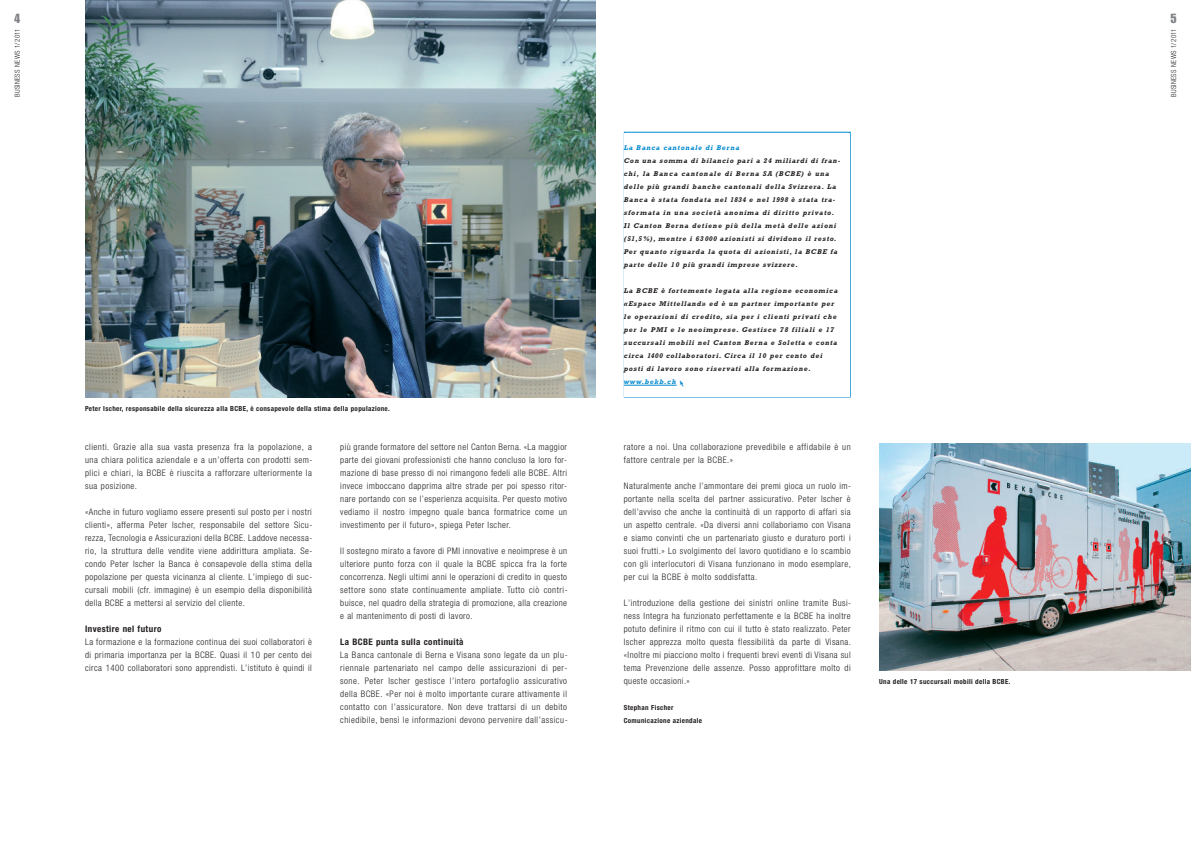
<style>
.page{position:relative;width:1191px;height:842px;background:#fff}
.page>*{position:absolute;margin:0;border:0;box-sizing:border-box;transform-origin:0 0}
.t1{font:13px "Impact";color:#808285}
.t2{font:300 condensed 9px/13px "Helvetica Neue";letter-spacing:.05em;color:#231f20;text-align:justify}
.t3{font:700 condensed 9px "Helvetica Neue";letter-spacing:.05em;color:#231f20}
.t4{font:italic 700 7px/13px "Rockwell";letter-spacing:.11em;color:#231f20}
.t5{font:700 condensed 7px/13px "Helvetica Neue";letter-spacing:.05em;color:#231f20}
.t6{font:300 condensed 7px "Helvetica Neue";letter-spacing:.05em;color:#231f20}
.t7{font:italic 700 7px "Rockwell";letter-spacing:.11em;color:#0089cf}
</style>
<div class="page">
<hr style="left:624px;top:385px;width:52px;height:1px;background:#0089cf">
<svg style="left:679px;top:380px;width:4px;height:7px"></svg>
<img style="left:85px;top:0;width:510px;height:397px">
<img style="left:879px;top:443px;width:312px;height:227px">
<h1 class="t1" style="left:14px;top:14px;width:8px">4</h1>
<p class="t6" style="left:15px;top:97px;width:70px;rotate:-90deg">BUSINESS NEWS 1/2011</p>
<p class="t5" style="left:85px;top:402px;width:306px">Peter Ischer, responsabile della sicurezza alla BCBE, è consapevole della stima della populazione.</p>
<p class="t2" style="left:85px;top:441px;width:229px">clienti. Grazie alla sua vasta presenza fra la popolazione, a una chiara politica aziendale e a un’offerta con prodotti sem&shy;plici e chiari, la BCBE è riuscita a rafforzare ulteriormente la sua posizione.</p>
<p class="t2" style="left:85px;top:506px;width:229px">«Anche in futuro vogliamo essere presenti sul posto per i nostri clienti», afferma Peter Ischer, responsabile del settore Sicu&shy;rezza, Tecnologia e Assicurazioni della BCBE. Laddove necessa&shy;rio, la struttura delle vendite viene addirittura ampliata. Se&shy;condo Peter Ischer la Banca è consapevole della stima della popolazione per questa vicinanza al cliente. L’impiego di suc&shy;cursali mobili (cfr. immagine) è un esempio della disponibilità della BCBE a mettersi al servizio del cliente.</p>
<p class="t3" style="left:85px;top:625px;width:78px">Investire nel futuro</p>
<p class="t2" style="left:85px;top:636px;width:228px">La formazione e la formazione continua dei suoi collaboratori è di primaria importanza per la BCBE. Quasi il 10 per cento dei circa 1400 collaboratori sono apprendisti. L’istituto è quindi il</p>
<p class="t2" style="left:340px;top:441px;width:228px">più grande formatore del settore nel Canton Berna. «La maggior parte dei giovani professionisti che hanno concluso la loro for&shy;mazione di base presso di noi rimangono fedeli alle BCBE. Altri invece imboccano dapprima altre strade per poi spesso ritor&shy;nare portando con se l’esperienza acquisita. Per questo motivo vediamo il nostro impegno quale banca formatrice come un investimento per il futuro», spiega Peter Ischer.</p>
<p class="t2" style="left:340px;top:545px;width:229px">Il sostegno mirato a favore di PMI innovative e neoimprese è un ulteriore punto forza con il quale la BCBE spicca fra la forte concorrenza. Negli ultimi anni le operazioni di credito in questo settore sono state continuamente ampliate. Tutto ciò contri&shy;buisce, nel quadro della strategia di promozione, alla creazione e al mantenimento di posti di lavoro.</p>
<p class="t3" style="left:340px;top:638px;width:125px">La BCBE punta sulla continuità</p>
<p class="t2" style="left:340px;top:649px;width:229px">La Banca cantonale di Berna e Visana sono legate da un plu&shy;riennale partenariato nel campo delle assicurazioni di per&shy;sone. Peter Ischer gestisce l’intero portafoglio assicurativo della BCBE. «Per noi è molto importante curare attivamente il contatto con l’assicuratore. Non deve trattarsi di un debito chiedibile, bensì le informazioni devono pervenire dall’assicu-</p>
<p class="t7" style="left:624px;top:146px;width:117px">La Banca cantonale di Berna</p>
<p class="t4" style="left:624px;top:155px;width:218px">Con una somma di bilancio pari a 24 miliardi di fran&shy;chi, la Banca cantonale di Berna SA (BCBE) è una delle più grandi banche cantonali della Svizzera. La Banca è stata fondata nel 1834 e nel 1998 è stata tra&shy;sformata in una società anonima di diritto privato.<br>Il Canton Berna detiene più della metà delle azioni (51,5%), mentre i 63000 azionisti si dividono il resto.<br>Per quanto riguarda la quota di azionisti, la BCBE fa parte delle 10 più grandi imprese svizzere.</p>
<p class="t4" style="left:624px;top:285px;width:215px">La BCBE è fortemente legata alla regione economica «Espace Mittelland» ed è un partner importante per le operazioni di credito, sia per i clienti privati che per le PMI e le neoimprese. Gestisce 78 filiali e 17 succursali mobili nel Canton Berna e Soletta e conta circa 1400 collaboratori. Circa il 10 per cento dei posti di lavoro sono riservati alla formazione.</p>
<p class="t7" style="left:624px;top:380px;width:54px">www.bekb.ch</p>
<p class="t2" style="left:624px;top:441px;width:228px">ratore a noi. Una collaborazione prevedibile e affidabile è un fattore centrale per la BCBE.»</p>
<p class="t2" style="left:624px;top:480px;width:229px">Naturalmente anche l’ammontare dei premi gioca un ruolo im&shy;portante nella scelta del partner assicurativo. Peter Ischer è dell’avviso che anche la continuità di un rapporto di affari sia un aspetto centrale. «Da diversi anni collaboriamo con Visana e siamo convinti che un partenariato giusto e duraturo porti i suoi frutti.» Lo svolgimento del lavoro quotidiano e lo scambio con gli interlocutori di Visana funzionano in modo esemplare, per cui la BCBE è molto soddisfatta.</p>
<p class="t2" style="left:624px;top:597px;width:229px">L’introduzione della gestione dei sinistri online tramite Busi&shy;ness Integra ha funzionato perfettamente e la BCBE ha inoltre potuto definire il ritmo con cui il tutto è stato realizzato. Peter Ischer apprezza molto questa flessibilità da parte di Visana. «Inoltre mi piacciono molto i frequenti brevi eventi di Visana sul tema Prevenzione delle assenze. Posso approfittare molto di queste occasioni.»</p>
<p class="t5" style="left:624px;top:701px;width:80px">Stephan Fischer<br>Comunicazione aziendale</p>
<p class="t5" style="left:879px;top:675px;width:133px">Una delle 17 succursali mobili della BCBE.</p>
<h1 class="t1" style="left:1170px;top:14px;width:8px">5</h1>
<p class="t6" style="left:1171px;top:97px;width:70px;rotate:-90deg">BUSINESS NEWS 1/2011</p>
</div>
